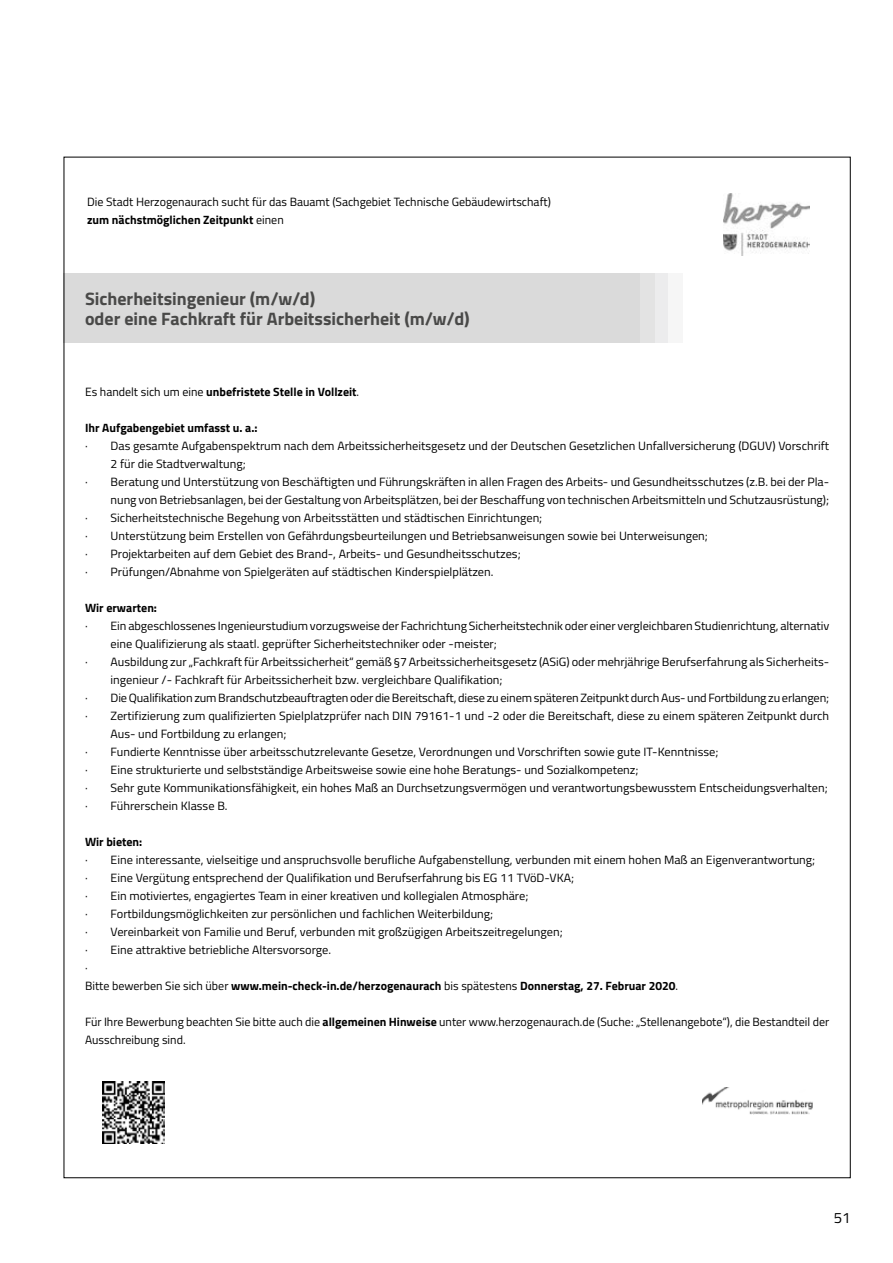
<style>
.page{position:relative;width:893px;height:1263px;background:#fff}
.page>*{position:absolute;margin:0;border:0;box-sizing:border-box;transform-origin:0 0}
.t1{font:700 18px/19.5px "Titillium";color:#494948}
.t2{font:15px "Titillium";color:#000}
.t3{font:12px/18px "Titillium";color:#000}
.t4{font:700 12px "Titillium";color:#000}
.s1{font-weight:700}
.s2{font-weight:400}
</style>
<div class="page">
<div style="left:74px;top:273px;width:608px;height:70px;background:#f6f6f6"></div>
<div style="left:68px;top:273px;width:600px;height:70px;background:#ececed"></div>
<div style="left:68px;top:273px;width:587px;height:70px;background:#e3e3e3"></div>
<div style="left:64px;top:273px;width:576px;height:70px;background:#dadada"></div>
<img style="left:703px;top:1088px;width:110px;height:27px">
<img style="left:724px;top:194px;width:86px;height:61px">
<img style="left:103px;top:1081px;width:62px;height:62px">
<p class="t3" style="left:87px;top:192px;width:465px">Die Stadt Herzogenaurach sucht für das Bauamt (Sachgebiet Technische Gebäudewirtschaft) <span class="s1">zum nächstmöglichen Zeitpunkt</span> einen</p>
<h1 class="t1" style="left:85px;top:288px;width:386px">Sicherheitsingenieur (m/w/d)<br>oder eine Fachkraft für Arbeitssicherheit (m/w/d)</h1>
<p class="t4" style="left:85px;top:383px;width:276px"><span class="s2">Es handelt sich um eine</span> unbefristete Stelle in Vollzeit<span class="s2">.</span></p>
<p class="t4" style="left:85px;top:419px;width:174px">Ihr Aufgabengebiet umfasst u. a.:</p>
<p class="t3" style="left:85px;top:436px;width:746px">· Das gesamte Aufgabenspektrum nach dem Arbeitssicherheitsgesetz und der Deutschen Gesetzlichen Unfallversicherung (DGUV) Vorschrift</p>
<p class="t3" style="left:111px;top:454px;width:137px">2 für die Stadtverwaltung;</p>
<p class="t3" style="left:85px;top:472px;width:746px">· Beratung und Unterstützung von Beschäftigten und Führungskräften in allen Fragen des Arbeits- und Gesundheitsschutzes (z.B. bei der Pla-</p>
<p class="t3" style="left:111px;top:490px;width:720px">nung von Betriebsanlagen, bei der Gestaltung von Arbeitsplätzen, bei der Beschaffung von technischen Arbeitsmitteln und Schutzausrüstung);</p>
<p class="t3" style="left:85px;top:508px;width:459px">· Sicherheitstechnische Begehung von Arbeitsstätten und städtischen Einrichtungen;</p>
<p class="t3" style="left:85px;top:526px;width:624px">· Unterstützung beim Erstellen von Gefährdungsbeurteilungen und Betriebsanweisungen sowie bei Unterweisungen;</p>
<p class="t3" style="left:85px;top:544px;width:437px">· Projektarbeiten auf dem Gebiet des Brand-, Arbeits- und Gesundheitsschutzes;</p>
<p class="t3" style="left:85px;top:562px;width:410px">· Prüfungen/Abnahme von Spielgeräten auf städtischen Kinderspielplätzen.</p>
<p class="t4" style="left:85px;top:599px;width:73px">Wir erwarten:</p>
<p class="t3" style="left:85px;top:616px;width:746px">· Ein abgeschlossenes Ingenieurstudium vorzugsweise der Fachrichtung Sicherheitstechnik oder einer vergleichbaren Studienrichtung, alternativ</p>
<p class="t3" style="left:111px;top:634px;width:388px">eine Qualifizierung als staatl. geprüfter Sicherheitstechniker oder -meister;</p>
<p class="t3" style="left:85px;top:652px;width:746px">· Ausbildung zur „Fachkraft für Arbeitssicherheit“ gemäß §7 Arbeitssicherheitsgesetz (ASiG) oder mehrjährige Berufserfahrung als Sicherheits-</p>
<p class="t3" style="left:111px;top:670px;width:394px">ingenieur /- Fachkraft für Arbeitssicherheit bzw. vergleichbare Qualifikation;</p>
<p class="t3" style="left:85px;top:688px;width:746px">· Die Qualifikation zum Brandschutzbeauftragten oder die Bereitschaft, diese zu einem späteren Zeitpunkt durch Aus- und Fortbildung zu erlangen;</p>
<p class="t3" style="left:85px;top:706px;width:746px">· Zertifizierung zum qualifizierten Spielplatzprüfer nach DIN 79161-1 und -2 oder die Bereitschaft, diese zu einem späteren Zeitpunkt durch</p>
<p class="t3" style="left:111px;top:724px;width:177px">Aus- und Fortbildung zu erlangen;</p>
<p class="t3" style="left:85px;top:742px;width:635px">· Fundierte Kenntnisse über arbeitsschutzrelevante Gesetze, Verordnungen und Vorschriften sowie gute IT-Kenntnisse;</p>
<p class="t3" style="left:85px;top:760px;width:555px">· Eine strukturierte und selbstständige Arbeitsweise sowie eine hohe Beratungs- und Sozialkompetenz;</p>
<p class="t3" style="left:85px;top:778px;width:744px">· Sehr gute Kommunikationsfähigkeit, ein hohes Maß an Durchsetzungsvermögen und verantwortungsbewusstem Entscheidungsverhalten;</p>
<p class="t3" style="left:85px;top:796px;width:144px">· Führerschein Klasse B.</p>
<p class="t4" style="left:85px;top:833px;width:59px">Wir bieten:</p>
<p class="t3" style="left:85px;top:850px;width:732px">· Eine interessante, vielseitige und anspruchsvolle berufliche Aufgabenstellung, verbunden mit einem hohen Maß an Eigenverantwortung; · Eine Vergütung entsprechend der Qualifikation und Berufserfahrung bis EG 11 TVöD-VKA;<br>· Ein motiviertes, engagiertes Team in einer kreativen und kollegialen Atmosphäre;<br>· Fortbildungsmöglichkeiten zur persönlichen und fachlichen Weiterbildung;<br>· Vereinbarkeit von Familie und Beruf, verbunden mit großzügigen Arbeitszeitregelungen;<br>· Eine attraktive betriebliche Altersvorsorge.<br>·<br>Bitte bewerben Sie sich über <span class="s1">www.mein-check-in.de/herzogenaurach</span> bis spätestens <span class="s1">Donnerstag, 27. Februar 2020</span>.</p>
<p class="t3" style="left:85px;top:1012px;width:746px">Für Ihre Bewerbung beachten Sie bitte auch die <span class="s1">allgemeinen Hinweise</span> unter www.herzogenaurach.de (Suche: „Stellenangebote“), die Bestandteil der<br>Ausschreibung sind.</p>
<p class="t2" style="left:834px;top:1206px;width:18px">51</p>
</div>
